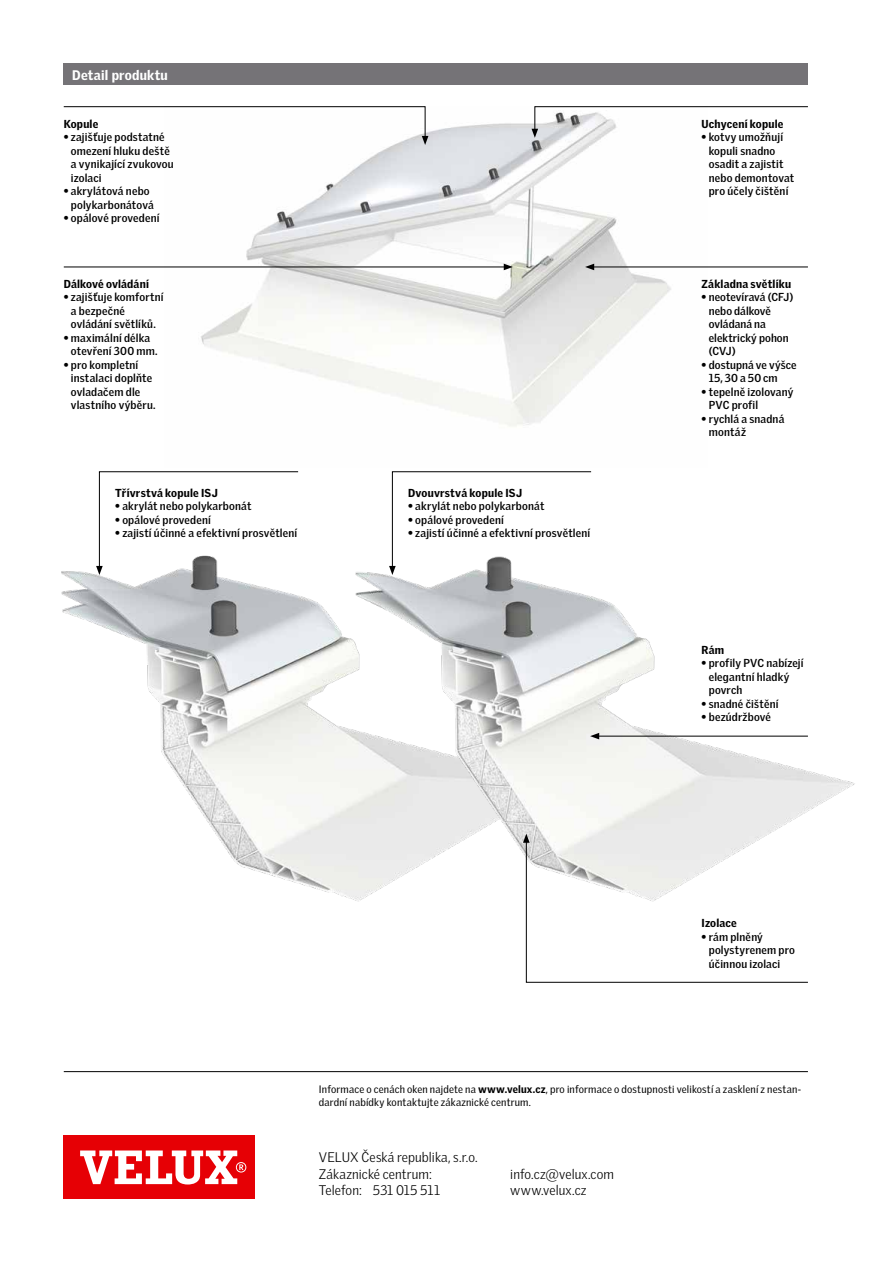
<style>
.page{position:relative;width:893px;height:1263px;background:#fff}
.page>*{position:absolute;margin:0;border:0;box-sizing:border-box;transform-origin:0 0}
.t1{font:300 13.5px/16.5px "Velux Gothic";letter-spacing:.01em;color:#000}
.t2{font:900 13.5px "Velux Gothic";letter-spacing:.01em;color:#fff}
.t3{font:700 11.25px/13.5px "Velux Gothic";letter-spacing:.015em;color:#000}
.t4{font:900 11.25px "Velux Gothic";letter-spacing:.015em;color:#000}
.t5{font:10.5px/13.5px "Velux Gothic";letter-spacing:.02em;color:#000}
.s1{font-weight:900}
</style>
<div class="page">
<div style="left:64px;top:1135px;width:191px;height:64px;background:#e60005"></div>
<svg style="left:80px;top:1150px;width:166px;height:34px"></svg>
<hr style="left:64px;top:1071px;width:744px;height:1px;background:#000">
<img style="left:61px;top:571px;width:225px;height:309px">
<img style="left:286px;top:572px;width:569px;height:330px">
<img style="left:164px;top:123px;width:544px;height:304px">
<div style="left:64px;top:64px;width:744px;height:21px;background:#757377"></div>
<svg style="left:531px;top:106px;width:277px;height:32px"></svg>
<hr style="left:592px;top:267px;width:216px;height:1px;background:#000">
<svg style="left:585px;top:264px;width:9px;height:6px"></svg>
<hr style="left:64px;top:267px;width:442px;height:1px;background:#000">
<svg style="left:504px;top:264px;width:9px;height:6px"></svg>
<svg style="left:63px;top:106px;width:365px;height:39px"></svg>
<hr style="left:597px;top:736px;width:211px;height:1px;background:#000">
<svg style="left:590px;top:733px;width:9px;height:6px"></svg>
<svg style="left:523px;top:834px;width:285px;height:149px"></svg>
<svg style="left:96px;top:471px;width:203px;height:104px"></svg>
<svg style="left:389px;top:471px;width:203px;height:104px"></svg>
<p class="t2" style="left:72px;top:66px;width:97px">Detail produktu</p>
<p class="t4" style="left:64px;top:116px;width:36px">Kopule</p>
<p class="t3" style="left:71px;top:130px;width:104px;text-indent:-7px"><span class="s1">•</span> zajišťuje podstatné omezení hluku deště a vynikající zvukovou izolaci</p>
<p class="t3" style="left:71px;top:184px;width:84px;text-indent:-7px"><span class="s1">•</span> akrylátová nebo polykarbonátová</p>
<p class="t3" style="left:64px;top:211px;width:97px"><span class="s1">•</span> opálové provedení</p>
<p class="t4" style="left:64px;top:277px;width:87px">Dálkové ovládání</p>
<p class="t3" style="left:71px;top:290px;width:94px;text-indent:-7px"><span class="s1">•</span> zajišťuje komfortní a bezpečné ovládání světlíků.</p>
<p class="t3" style="left:71px;top:331px;width:88px;text-indent:-7px"><span class="s1">•</span> maximální délka otevření 300 mm.</p>
<p class="t3" style="left:71px;top:358px;width:86px;text-indent:-7px"><span class="s1">•</span> pro kompletní instalaci doplňte ovladačem dle vlastního výběru.</p>
<p class="t4" style="left:115px;top:485px;width:104px">Třívrstvá kopule ISJ</p>
<p class="t3" style="left:115px;top:499px;width:138px"><span class="s1">•</span> akrylát nebo polykarbonát</p>
<p class="t3" style="left:115px;top:513px;width:97px"><span class="s1">•</span> opálové provedení</p>
<p class="t3" style="left:115px;top:526px;width:184px"><span class="s1">•</span> zajistí účinné a efektivní prosvětlení</p>
<p class="t4" style="left:408px;top:485px;width:115px">Dvouvrstvá kopule ISJ</p>
<p class="t3" style="left:408px;top:499px;width:138px"><span class="s1">•</span> akrylát nebo polykarbonát</p>
<p class="t3" style="left:408px;top:513px;width:97px"><span class="s1">•</span> opálové provedení</p>
<p class="t3" style="left:408px;top:526px;width:184px"><span class="s1">•</span> zajistí účinné a efektivní prosvětlení</p>
<p class="t4" style="left:702px;top:116px;width:83px">Uchycení kopule</p>
<p class="t3" style="left:709px;top:130px;width:87px;text-indent:-7px"><span class="s1">•</span> kotvy umožňují kopuli snadno osadit a zajistit nebo demontovat pro účely čištění</p>
<p class="t4" style="left:702px;top:277px;width:91px">Základna světlíku</p>
<p class="t3" style="left:709px;top:290px;width:86px;text-indent:-7px"><span class="s1">•</span> neotevíravá (CFJ) nebo dálkově ovládaná na elektrický pohon (CVJ)</p>
<p class="t3" style="left:709px;top:358px;width:89px;text-indent:-7px"><span class="s1">•</span> dostupná ve výšce<br>15, 30 a 50 cm</p>
<p class="t3" style="left:709px;top:385px;width:86px;text-indent:-7px"><span class="s1">•</span> tepelně izolovaný<br>PVC profil</p>
<p class="t3" style="left:709px;top:412px;width:77px;text-indent:-7px"><span class="s1">•</span> rychlá a snadná montáž</p>
<p class="t4" style="left:702px;top:642px;width:24px">Rám</p>
<p class="t3" style="left:709px;top:656px;width:96px;text-indent:-7px"><span class="s1">•</span> profily PVC nabízejí elegantní hladký povrch</p>
<p class="t3" style="left:702px;top:697px;width:78px"><span class="s1">•</span> snadné čištění</p>
<p class="t3" style="left:702px;top:710px;width:71px"><span class="s1">•</span> bezúdržbové</p>
<p class="t4" style="left:702px;top:916px;width:37px">Izolace</p>
<p class="t3" style="left:709px;top:930px;width:88px;text-indent:-7px"><span class="s1">•</span> rám plněný polystyrenem pro účinnou izolaci</p>
<p class="t5" style="left:319px;top:1082px;width:484px">Informace o cenách oken najdete na <span class="s1">www.velux.cz</span>, pro informace o dostupnosti velikostí a zasklení z nestan&shy;dardní nabídky kontaktujte zákaznické centrum.</p>
<p class="t1" style="left:319px;top:1149px;width:160px">VELUX Česká republika, s.r.o.<br>Zákaznické centrum:<br>Telefon: 531 015 511</p>
<p class="t1" style="left:510px;top:1165px;width:105px">info.cz@velux.com www.velux.cz</p>
</div>
